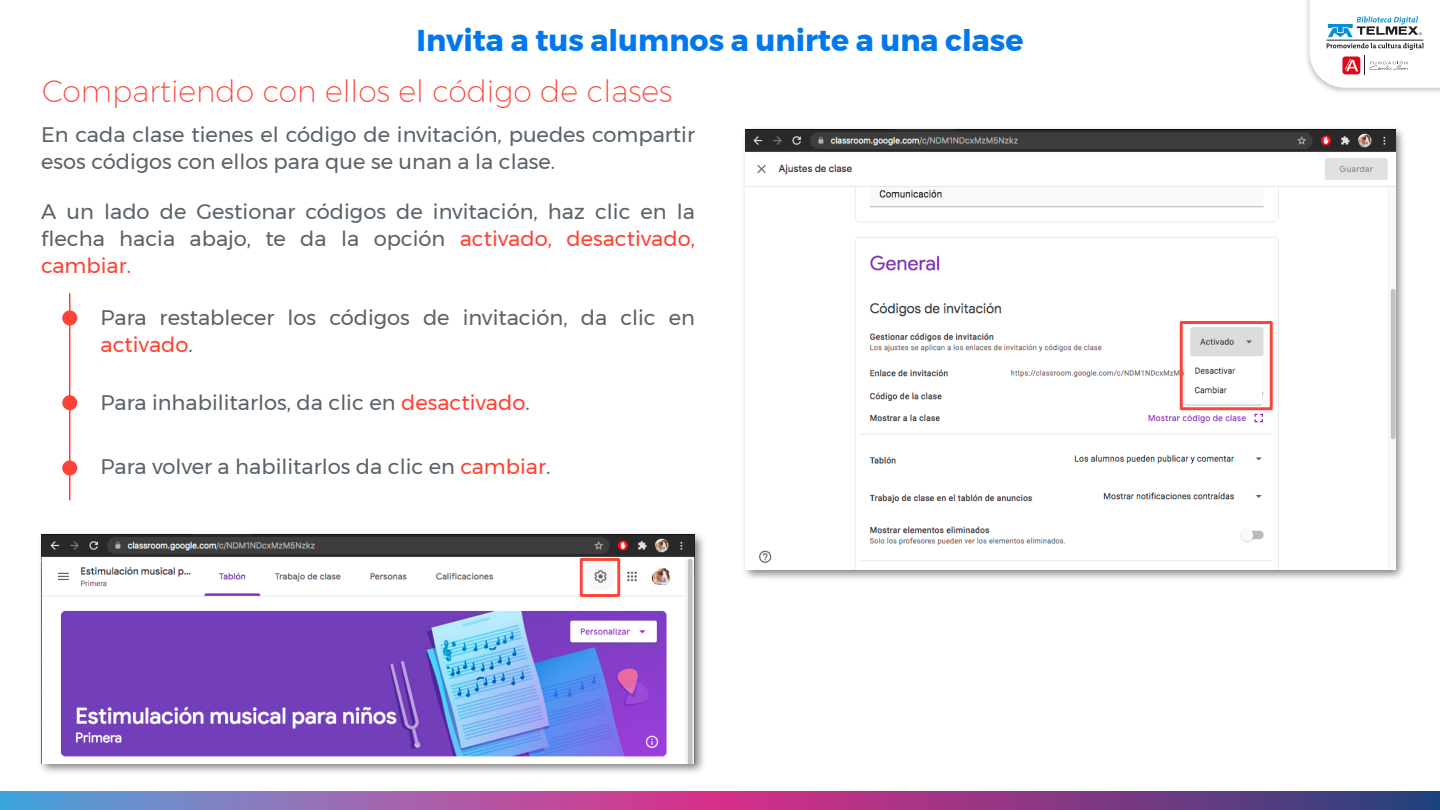
<style>
.page{position:relative;width:1440px;height:810px;background:#fff}
.page>*{position:absolute;margin:0;border:0;box-sizing:border-box;transform-origin:0 0}
.t1{font:200 30px "Montserrat";color:#ff4236}
.t2{font:700 30px "Montserrat";color:#0078ed}
.t3{font:21px/27px "Montserrat";color:#5a6369}
.s1{color:#ff4236}
</style>
<div class="page">
<svg style="left:0;top:791px;width:1440px;height:19px;background:#7d3c86"></svg>
<img style="left:1307px;top:0;width:133px;height:92px">
<svg style="left:1310px;top:0;width:130px;height:88px"></svg>
<hr style="left:69px;top:293px;width:1px;height:207px;background:#ff4236">
<div style="left:62px;top:310px;width:15px;height:16px;background:#ff4236;border-radius:50%"></div>
<div style="left:62px;top:395px;width:15px;height:15px;background:#ff4236;border-radius:50%"></div>
<div style="left:62px;top:460px;width:15px;height:16px;background:#ff4236;border-radius:50%"></div>
<img style="left:30px;top:534px;width:683px;height:276px">
<img style="left:41px;top:535px;width:653px;height:229px">
<img style="left:744px;top:128px;width:660px;height:451px">
<img style="left:746px;top:130px;width:649px;height:439px">
<div style="left:1180px;top:321px;width:93px;height:89px;border:3px solid #ff4236"></div>
<div style="left:580px;top:558px;width:40px;height:39px;border:3px solid #ff4236"></div>
<h1 class="t2" style="left:417px;top:17px;width:608px">Invita a tus alumnos a unirte a una clase</h1>
<h1 class="t1" style="left:42px;top:69px;width:632px">Compartiendo con ellos el código de clases</h1>
<p class="t3" style="left:41px;top:120px;width:655px">En cada clase tienes el código de invitación, puedes compartir esos códigos con ellos para que se unan a la clase.</p>
<p class="t3" style="left:41px;top:198px;width:655px;text-align:justify">A un lado de Gestionar códigos de invitación, haz clic en la flecha hacia abajo, te da la opción <span class="s1">activado, desactivado, cambiar.</span></p>
<p class="t3" style="left:101px;top:304px;width:596px">Para restablecer los códigos de invitación, da clic en <span class="s1">activado</span>.</p>
<p class="t3" style="left:101px;top:389px;width:431px">Para inhabilitarlos, da clic en <span class="s1">desactivado</span>.</p>
<p class="t3" style="left:101px;top:453px;width:451px">Para volver a habilitarlos da clic en <span class="s1">cambiar</span>.</p>
</div>
